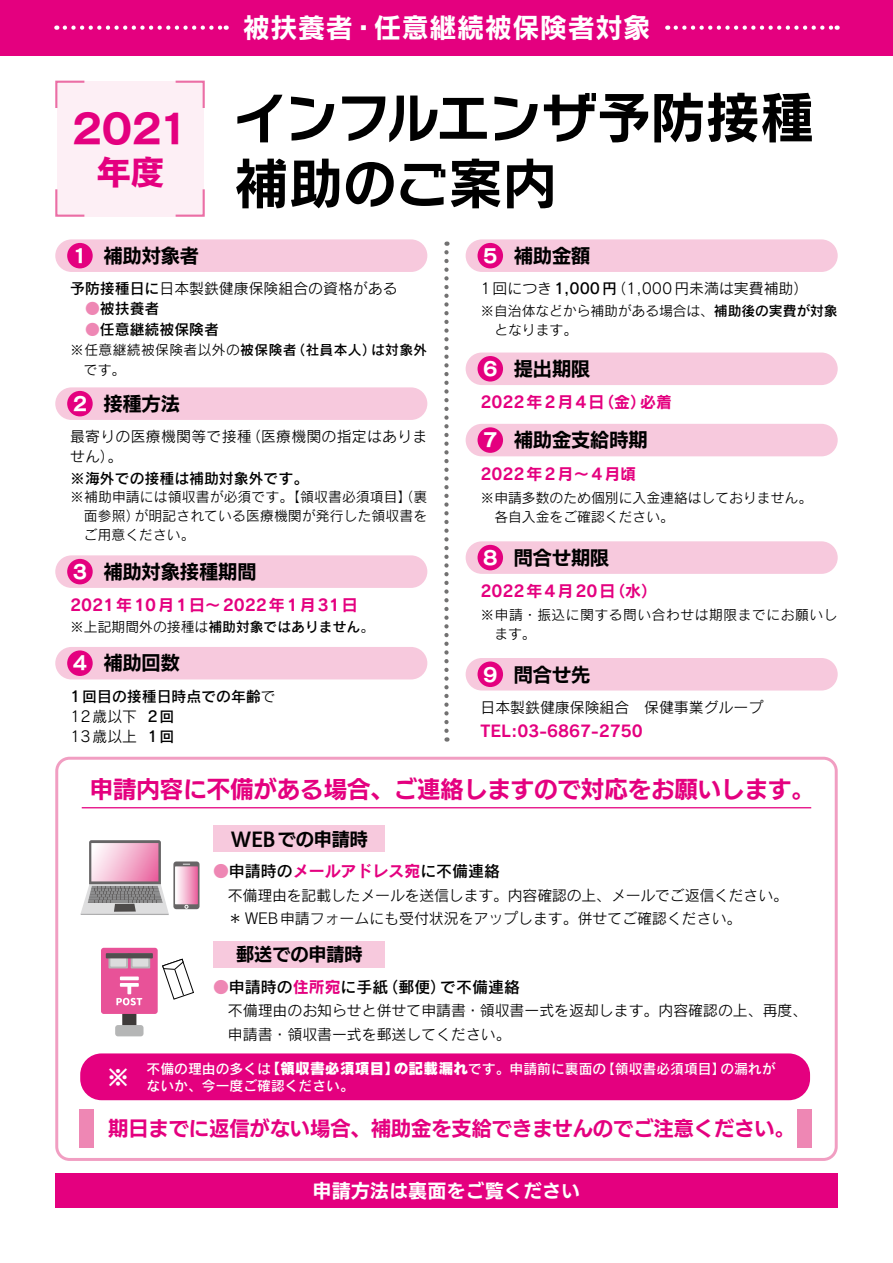
<style>
.page{position:relative;width:893px;height:1263px;background:#fff}
.page>*{position:absolute;margin:0;border:0;box-sizing:border-box;transform-origin:0 0}
.t1{font:55.35px/65.8px "Rodin NTLG Pro B";letter-spacing:-.025em;color:#000}
.t2{font:40.35px "New Cezanne Pro N B";color:#e4007f}
.t3{font:34.05px "New Cezanne Pro N B";color:#e4007f}
.t4{font:27.6px "Rodin Pro N B";color:#fff}
.t5{font:23.4px "UD Kakugo Large Pr 6 N B";color:#e4007f}
.t6{font:23.4px "Rodin Pro N B";color:#fff}
.t7{font:20.25px "UD Kakugo Large Pr 6 N B";color:#e4007f}
.t8{font:19.2px "UD Kakugo Large Pr 6 N B";color:#000}
.t9{font:19.2px "UD Kakugo Small Pr 6 N B";color:#fff}
.t10{font:19.2px "New Cezanne Pro N B";color:#fff}
.t11{font:18px "UD Kakugo Large Pr 6 N B";color:#000}
.t12{font:15.9px "Rodin Pro N B";letter-spacing:.125em;color:#e4007f}
.t13{font:15.9px "Rodin Pro N DB";color:#000}
.t14{font:15.9px "Rodin Pro N B";color:#e4007f}
.t15{font:15.9px "Rodin Pro N B";letter-spacing:.06em;color:#e4007f}
.t16{font:14.85px/23.4px "Rodin Pro N M";color:#000}
.t17{font:14.85px/20.2px "Rodin Pro N DB";color:#000}
.t18{font:14.85px/20.2px "Rodin Pro N M";letter-spacing:.02em;color:#000}
.t19{font:14.85px "Rodin Pro N EB";color:#fff}
.t20{font:13.8px/19.2px "Rodin Pro N M";letter-spacing:.01em;color:#000}
.t21{font:13.8px "Rodin Pro N DB";color:#fff}
.t22{font:13.8px/19.2px "Rodin Pro N M";letter-spacing:.035em;color:#000}
.t23{font:13.8px "Rodin Pro N DB";letter-spacing:.025em;color:#000}
.s1{font-family:"Rodin Pro N DB"}
.s2{color:#ee87b4}
.s3{font-family:"Rodin Pro N M"}
.s4{font-family:"Rodin Pro N B";color:#e4007f}
.s5{font-family:"Rodin Pro N EB";font-size:14.85px}
</style>
<div class="page">
<div style="left:0;top:0;width:893px;height:55px;background:#e4007f"></div>
<div style="left:55px;top:1174px;width:783px;height:34px;background:#e4007f"></div>
<div style="left:55px;top:757px;width:783px;height:404px;border:3px solid #f19ec2;border-radius:13px"></div>
<svg style="left:65px;top:26px;width:162px;height:4px"></svg>
<svg style="left:676px;top:26px;width:162px;height:4px"></svg>
<div style="left:57px;top:81px;width:147px;height:136px;background:#fdeff5"></div>
<svg style="left:55px;top:80px;width:30px;height:28px"></svg>
<svg style="left:55px;top:189px;width:30px;height:28px"></svg>
<svg style="left:175px;top:80px;width:30px;height:28px"></svg>
<svg style="left:175px;top:189px;width:30px;height:28px"></svg>
<div style="left:466px;top:541px;width:372px;height:33px;background:#f7c9dd;border-radius:16px"></div>
<div style="left:466px;top:424px;width:372px;height:32px;background:#f7c9dd;border-radius:16px"></div>
<div style="left:466px;top:352px;width:372px;height:33px;background:#f7c9dd;border-radius:16px"></div>
<div style="left:466px;top:239px;width:372px;height:33px;background:#f7c9dd;border-radius:16px"></div>
<hr style="left:82px;top:807px;width:729px;height:1px;background:#e4007f">
<div style="left:79px;top:1109px;width:15px;height:38px;background:#ee87b4"></div>
<div style="left:797px;top:1109px;width:15px;height:38px;background:#ee87b4"></div>
<div style="left:214px;top:825px;width:171px;height:27px;background:#f7c9dd"></div>
<div style="left:214px;top:941px;width:171px;height:27px;background:#f7c9dd"></div>
<svg style="left:81px;top:840px;width:88px;height:75px"></svg>
<div style="left:173px;top:861px;width:26px;height:48px;background:#676566;border-radius:3px"></div>
<svg style="left:175px;top:864px;width:23px;height:44px"></svg>
<div style="left:122px;top:1011px;width:14px;height:19px;background:#3e3a39;border-radius:3px"></div>
<div style="left:101px;top:948px;width:57px;height:66px;background:#e85298;border-radius:3px"></div>
<svg style="left:108px;top:953px;width:20px;height:15px"></svg>
<div style="left:110px;top:955px;width:16px;height:11px;background:#dcdddd"></div>
<svg style="left:131px;top:953px;width:19px;height:15px"></svg>
<div style="left:133px;top:955px;width:15px;height:11px;background:#dcdddd"></div>
<div style="left:106px;top:953px;width:47px;height:5px;background:#514f4f"></div>
<div style="left:115px;top:1025px;width:29px;height:11px;background:#b5b6b6;border-radius:3px"></div>
<svg style="left:120px;top:976px;width:19px;height:4px"></svg>
<hr style="left:120px;top:983px;width:19px;height:4px;background:#fff">
<svg style="left:116px;top:985px;width:26px;height:20px"></svg>
<svg style="left:162px;top:959px;width:32px;height:40px"></svg>
<div style="left:466px;top:658px;width:372px;height:32px;background:#f7c9dd;border-radius:16px"></div>
<svg style="left:444px;top:252px;width:5px;height:490px"></svg>
<div style="left:55px;top:387px;width:372px;height:33px;background:#f7c9dd;border-radius:16px"></div>
<div style="left:55px;top:239px;width:372px;height:33px;background:#f7c9dd;border-radius:16px"></div>
<div style="left:55px;top:555px;width:372px;height:33px;background:#f7c9dd;border-radius:16px"></div>
<div style="left:55px;top:647px;width:372px;height:32px;background:#f7c9dd;border-radius:16px"></div>
<div style="left:80px;top:1053px;width:730px;height:47px;background:#e4007f;border-radius:21px"></div>
<div style="left:67px;top:243px;width:26px;height:25px;background:#e4007f;border-radius:50%"></div>
<div style="left:477px;top:243px;width:26px;height:25px;background:#e4007f;border-radius:50%"></div>
<div style="left:67px;top:391px;width:26px;height:25px;background:#e4007f;border-radius:50%"></div>
<div style="left:477px;top:356px;width:26px;height:26px;background:#e4007f;border-radius:50%"></div>
<div style="left:67px;top:559px;width:26px;height:25px;background:#e4007f;border-radius:50%"></div>
<div style="left:477px;top:427px;width:26px;height:26px;background:#e4007f;border-radius:50%"></div>
<div style="left:67px;top:650px;width:26px;height:26px;background:#e4007f;border-radius:50%"></div>
<div style="left:477px;top:545px;width:26px;height:25px;background:#e4007f;border-radius:50%"></div>
<div style="left:477px;top:661px;width:26px;height:26px;background:#e4007f;border-radius:50%"></div>
<h2 class="t2" style="left:72px;top:94px;width:119px">2021</h2>
<h3 class="t3" style="left:97px;top:143px;width:69px">年度</h3>
<p class="t10" style="left:73px;top:239px;width:16px">1</p>
<p class="t8" style="left:103px;top:245px;width:97px">補助対象者</p>
<h3 class="t4" style="left:243px;top:9px;width:409px">被扶養者・任意継続被保険者対象</h3>
<h1 class="t1" style="left:233px;top:82px;width:583px">インフルエンザ予防接種補助のご案内</h1>
<p class="t10" style="left:483px;top:239px;width:16px">5</p>
<p class="t8" style="left:514px;top:245px;width:78px">補助金額</p>
<p class="t16" style="left:70px;top:276px;width:329px"><span class="s1">予防接種日に</span>日本製鉄健康保険組合の資格がある</p>
<p class="t17" style="left:85px;top:298px;width:76px"><span class="s2">●</span>被扶養者</p>
<p class="t17" style="left:85px;top:318px;width:135px"><span class="s2">●</span>任意継続被保険者</p>
<p class="t23" style="left:371px;top:341px;width:58px">は対象外</p>
<p class="t23" style="left:291px;top:341px;width:86px">（社員本人）</p>
<p class="t20" style="left:84px;top:340px;width:214px;text-indent:-14px">※任意継続被保険者以外の<span class="s1">被保険者</span>です。</p>
<p class="t10" style="left:73px;top:387px;width:16px">2</p>
<p class="t8" style="left:103px;top:393px;width:78px">接種方法</p>
<p class="t18" style="left:246px;top:426px;width:183px">（医療機関の指定はありま</p>
<p class="t18" style="left:70px;top:426px;width:183px">最寄りの医療機関等で接種せん。(</p>
<p class="t17" style="left:70px;top:467px;width:240px">※海外での接種は補助対象外です。</p>
<p class="t20" style="left:70px;top:487px;width:359px;text-align:right">※補助申請には領収書が必須です。【領収書必須項目】（裏が明記されている医療機関が発行した領収書を</p>
<p class="t20" style="left:84px;top:506px;width:112px">面参照）<br>ご用意ください。</p>
<p class="t10" style="left:73px;top:555px;width:16px">3</p>
<p class="t8" style="left:103px;top:561px;width:155px">補助対象接種期間</p>
<p class="t12" style="left:70px;top:594px;width:289px">2021年10月1日～2022年1月31日</p>
<p class="t20" style="left:70px;top:616px;width:306px">※上記期間外の接種は<span class="s1">補助対象ではありません</span>。</p>
<p class="t10" style="left:73px;top:646px;width:16px">4</p>
<p class="t8" style="left:103px;top:653px;width:78px">補助回数</p>
<p class="t17" style="left:147px;top:685px;width:130px;text-indent:-77px">1回目の接種日時点での年齢<span class="s3">で<br></span>2回</p>
<p class="t16" style="left:70px;top:704px;width:69px">12歳以下</p>
<p class="t16" style="left:70px;top:724px;width:69px">13歳以上</p>
<p class="t17" style="left:147px;top:726px;width:29px">1回</p>
<p class="t16" style="left:611px;top:276px;width:198px">（1,000円未満は実費補助(</p>
<p class="t17" style="left:480px;top:278px;width:138px"><span class="s3">1回につき</span>1,000円</p>
<p class="t20" style="left:494px;top:300px;width:345px;text-indent:-14px">※自治体などから補助がある場合は、<span class="s1">補助後の実費が対象</span>となります。</p>
<p class="t10" style="left:483px;top:352px;width:16px">6</p>
<p class="t8" style="left:514px;top:358px;width:78px">提出期限</p>
<p class="t14" style="left:598px;top:392px;width:49px">（金）</p>
<p class="t12" style="left:480px;top:392px;width:125px">2022年2月4日</p>
<p class="t14" style="left:640px;top:392px;width:33px">必着</p>
<p class="t10" style="left:483px;top:423px;width:16px">7</p>
<p class="t8" style="left:514px;top:429px;width:135px">補助金支給時期</p>
<p class="t15" style="left:480px;top:463px;width:157px">2022年2月～4月頃</p>
<p class="t20" style="left:480px;top:487px;width:333px">※申請多数のため個別に入金連絡はしておりません。　各自入金をご確認ください。</p>
<p class="t10" style="left:483px;top:541px;width:16px">8</p>
<p class="t8" style="left:514px;top:547px;width:97px">問合せ期限</p>
<p class="t14" style="left:609px;top:580px;width:49px">（水(</p>
<p class="t12" style="left:480px;top:580px;width:136px">2022年4月20日</p>
<p class="t22" style="left:494px;top:605px;width:345px;text-indent:-14px">※申請・振込に関する問い合わせは期限までにお願いします。</p>
<p class="t10" style="left:483px;top:658px;width:16px">9</p>
<p class="t8" style="left:514px;top:664px;width:78px">問合せ先</p>
<p class="t16" style="left:480px;top:695px;width:284px">日本製鉄健康保険組合　保健事業グループ</p>
<p class="t14" style="left:480px;top:720px;width:164px">TEL:03-6867-2750</p>
<h3 class="t5" style="left:90px;top:776px;width:726px">申請内容に不備がある場合、ご連絡しますので対応をお願いします。</h3>
<p class="t11" style="left:231px;top:829px;width:139px">WEBでの申請時</p>
<p class="t13" style="left:213px;top:861px;width:289px"><span class="s2">●</span>申請時の<span class="s4">メールアドレス宛</span>に不備連絡</p>
<p class="t16" style="left:213px;top:883px;width:576px">　不備理由を記載したメールを送信します。内容確認の上、メールでご返信ください。　＊WEB申請フォームにも受付状況をアップします。併せてご確認ください。</p>
<p class="t11" style="left:236px;top:944px;width:128px">郵送での申請時</p>
<p class="t13" style="left:382px;top:976px;width:65px">（郵便）</p>
<p class="t13" style="left:213px;top:976px;width:177px"><span class="s2">●</span>申請時の<span class="s4">住所宛</span>に手紙</p>
<p class="t16" style="left:228px;top:999px;width:581px;text-indent:-15px">　不備理由のお知らせと併せて申請書・領収書一式を返却します。内容確認の上、再度、申請書・領収書一式を郵送してください。</p>
<p class="t21" style="left:147px;top:1077px;width:209px">ないか、今一度ご確認ください。</p>
<p class="t13" style="left:440px;top:976px;width:81px">で不備連絡</p>
<h3 class="t6" style="left:107px;top:1061px;width:25px">※</h3>
<p class="t21" style="left:720px;top:1059px;width:57px">の漏れが</p>
<p class="t21" style="left:394px;top:1059px;width:214px"><span class="s5">の記載漏れ</span>です。申請前に裏面の</p>
<p class="t19" style="left:265px;top:1058px;width:135px">【領収書必須項目】</p>
<p class="t21" style="left:601px;top:1059px;width:126px">【領収書必須項目】</p>
<p class="t21" style="left:147px;top:1059px;width:126px">不備の理由の多くは</p>
<h3 class="t7" style="left:108px;top:1117px;width:688px">期日までに返信がない場合、補助金を支給できませんのでご注意ください。</h3>
<p class="t9" style="left:313px;top:1180px;width:269px">申請方法は裏面をご覧ください</p>
</div>
